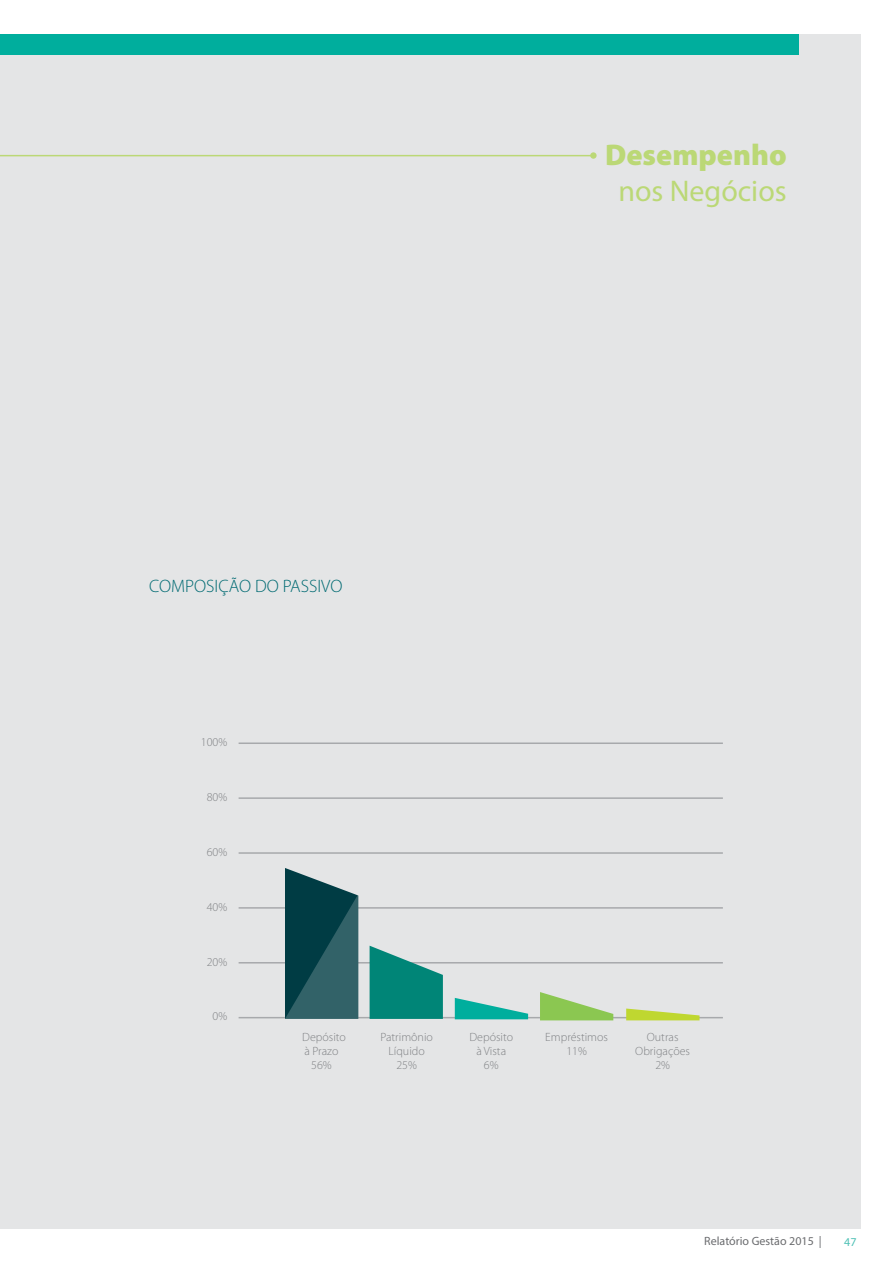
<style>
.page{position:relative;width:893px;height:1263px;background:#fff}
.page>*{position:absolute;margin:0;border:0;box-sizing:border-box;transform-origin:0 0}
.t1{font:30px "Myriad Pro";color:#bbd876}
.t2{font:900 30px "Myriad Pro";color:#bbd876}
.t3{font:300 18px "Myriad Pro";color:#006a72}
.t4{font:300 12px/14.4px "Myriad Pro";color:#808285;text-align:center}
.t5{font:12px "Myriad Pro";color:#6b6c6f}
.t6{font:12px "Myriad Pro";color:#4ec1b5}
</style>
<div class="page">
<div style="left:0;top:34px;width:860px;height:1195px;background:#e4e5e6"></div>
<div style="left:0;top:34px;width:799px;height:20px;background:#00ae9d"></div>
<hr style="left:239px;top:1017px;width:484px;height:1px;background:#a7a9ac">
<hr style="left:239px;top:962px;width:484px;height:1px;background:#a7a9ac">
<hr style="left:239px;top:907px;width:484px;height:2px;background:#a7a9ac">
<hr style="left:239px;top:852px;width:484px;height:2px;background:#a7a9ac">
<hr style="left:239px;top:797px;width:484px;height:2px;background:#a7a9ac">
<hr style="left:239px;top:742px;width:484px;height:2px;background:#a7a9ac">
<svg style="left:370px;top:946px;width:73px;height:73px"></svg>
<svg style="left:455px;top:998px;width:73px;height:21px"></svg>
<svg style="left:540px;top:992px;width:73px;height:28px"></svg>
<svg style="left:285px;top:868px;width:73px;height:151px;background:#295b61"></svg>
<svg style="left:626px;top:1008px;width:73px;height:12px"></svg>
<hr style="left:0;top:155px;width:593px;height:1px;background:#bbd876">
<div style="left:590px;top:152px;width:7px;height:7px;background:#bbd876;border-radius:50%"></div>
<h2 class="t3" style="left:149px;top:576px;width:195px">COMPOSIÇÃO DO PASSIVO</h2>
<p class="t4" style="left:201px;top:735px;width:28px">100%</p>
<p class="t4" style="left:207px;top:790px;width:22px">80%</p>
<p class="t4" style="left:207px;top:845px;width:22px">60%</p>
<p class="t4" style="left:207px;top:900px;width:22px">40%</p>
<p class="t4" style="left:207px;top:954px;width:22px">20%</p>
<p class="t4" style="left:213px;top:1009px;width:16px">0%</p>
<h1 class="t2" style="left:605px;top:138px;width:183px">Desempenho</h1>
<h1 class="t1" style="left:618px;top:172px;width:170px">nos Negócios</h1>
<p class="t4" style="left:302px;top:1029px;width:45px">Depósito à Prazo<br>56%</p>
<p class="t4" style="left:380px;top:1029px;width:54px">Patrimônio<br>Líquido<br>25%</p>
<p class="t4" style="left:469px;top:1029px;width:45px">Depósito à Vista<br>6%</p>
<p class="t4" style="left:545px;top:1029px;width:64px">Empréstimos<br>11%</p>
<p class="t4" style="left:635px;top:1029px;width:56px">Outras<br>Obrigações<br>2%</p>
<p class="t5" style="left:704px;top:1233px;width:119px">Relatório Gestão 2015 |</p>
<p class="t6" style="left:844px;top:1234px;width:14px">47</p>
</div>
